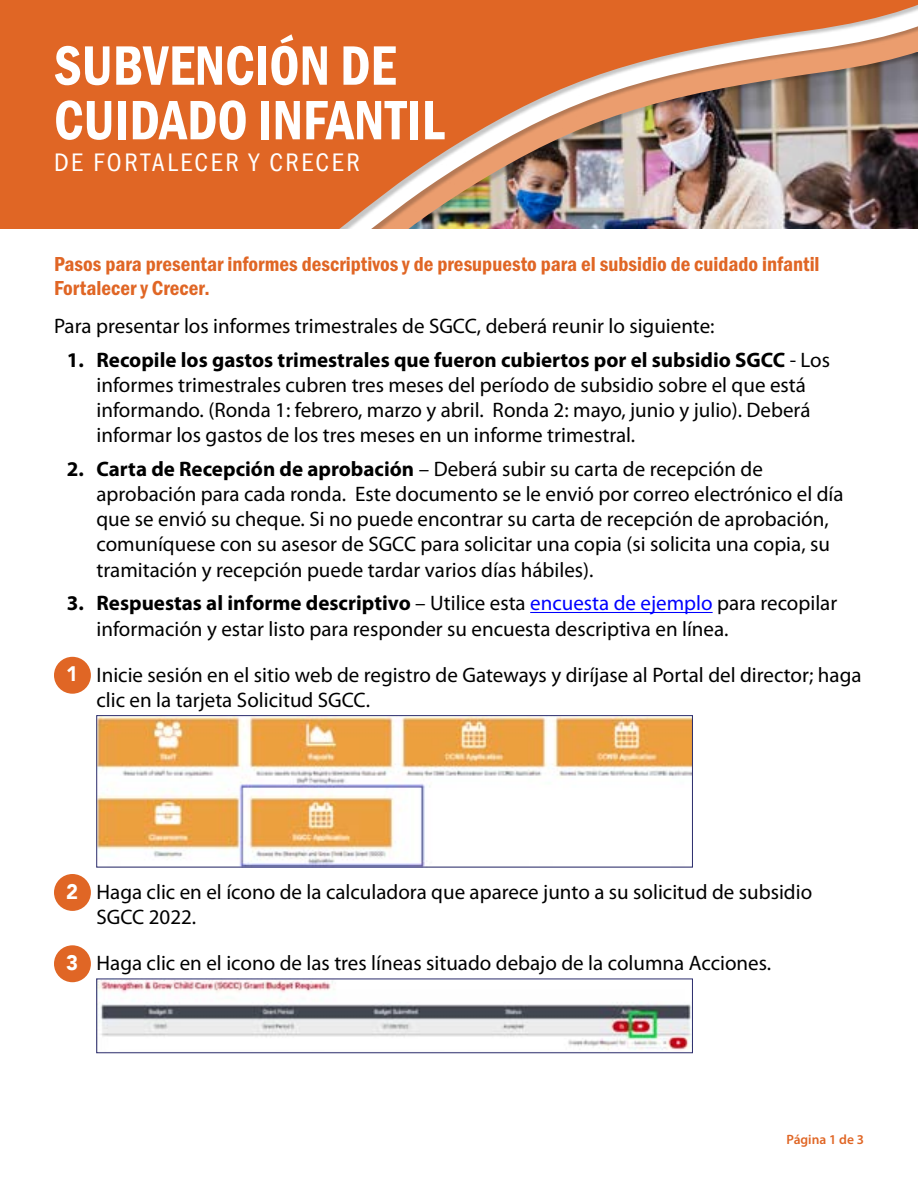
<style>
.page{position:relative;width:918px;height:1188px;background:#fff}
.page>*{position:absolute;margin:0;border:0;box-sizing:border-box;transform-origin:0 0}
.t1{font:57.45px/54.6px "Franklin Gothic URW Con Dem";color:#fff;scale:.94 1}
.t2{font:26.25px "Franklin Gothic URW Cond";letter-spacing:.1em;color:#fff}
.t3{font:21px/25.2px "Myriad Pro";color:#000}
.t4{font:21px/24px "Franklin Gothic URW Con Dem";color:#e06625}
.t5{font:600 13.5px "Myriad Pro";color:#e06625}
.s1{font-weight:700}
.s2{color:#00f}
.s3{font-family:"Avenir";font-weight:900;color:#fff}
</style>
<div class="page">
<img style="left:0;top:0;width:918px;height:229px">
<hr style="left:530px;top:612px;width:183px;height:1px;background:#00f">
<div style="left:54px;top:657px;width:37px;height:37px;background:#e06625;border-radius:50%"></div>
<img style="left:99px;top:717px;width:592px;height:148px">
<div style="left:97px;top:715px;width:596px;height:152px;border:1px solid #2b2c6c"></div>
<div style="left:54px;top:874px;width:37px;height:37px;background:#e06625;border-radius:50%"></div>
<div style="left:54px;top:945px;width:37px;height:37px;background:#e06625;border-radius:50%"></div>
<img style="left:99px;top:981px;width:592px;height:69px">
<div style="left:97px;top:979px;width:596px;height:74px;border:1px solid #2b2c6c"></div>
<h1 class="t1" style="left:54px;top:36px;width:417px">SUBVENCIÓN DE<br>CUIDADO INFANTIL</h1>
<p class="t2" style="left:54px;top:143px;width:307px">DE FORTALECER Y CRECER</p>
<p class="t4" style="left:54px;top:251px;width:767px">Pasos para presentar informes descriptivos y de presupuesto para el subsidio de cuidado infantil<br>Fortalecer y Crecer.</p>
<p class="t3" style="left:54px;top:313px;width:662px">Para presentar los informes trimestrales de SGCC, deberá reunir lo siguiente:</p>
<p class="t3" style="left:97px;top:347px;width:735px;text-indent:-30px"><span class="s1">1. Recopile los gastos trimestrales que fueron cubiertos por el subsidio SGCC</span> - Los informes trimestrales cubren tres meses del período de subsidio sobre el que está informando. (Ronda 1: febrero, marzo y abril. Ronda 2: mayo, junio y julio). Deberá informar los gastos de los tres meses en un informe trimestral.</p>
<p class="t3" style="left:97px;top:456px;width:749px;text-indent:-30px"><span class="s1">2. Carta de Recepción de aprobación</span> – Deberá subir su carta de recepción de aprobación para cada ronda. Este documento se le envió por correo electrónico el día que se envió su cheque. Si no puede encontrar su carta de recepción de aprobación, comuníquese con su asesor de SGCC para solicitar una copia (si solicita una copia, su tramitación y recepción puede tardar varios días hábiles).</p>
<p class="t3" style="left:97px;top:590px;width:742px;text-indent:-30px"><span class="s1">3. Respuestas al informe descriptivo</span> – Utilice esta <span class="s2">encuesta de ejemplo</span> para recopilar información y estar listo para responder su encuesta descriptiva en línea.</p>
<p class="t3" style="left:97px;top:662px;width:767px;text-indent:-30px"><span class="s3">1</span> Inicie sesión en el sitio web de registro de Gateways y diríjase al Portal del director; haga clic en la tarjeta Solicitud SGCC.</p>
<p class="t3" style="left:97px;top:879px;width:717px;text-indent:-30px"><span class="s3">2</span> Haga clic en el ícono de la calculadora que aparece junto a su solicitud de subsidio<br>SGCC 2022.</p>
<p class="t3" style="left:66px;top:950px;width:707px"><span class="s3">3</span> Haga clic en el icono de las tres líneas situado debajo de la columna Acciones.</p>
<p class="t5" style="left:786px;top:1131px;width:79px">Página 1 de 3</p>
</div>
